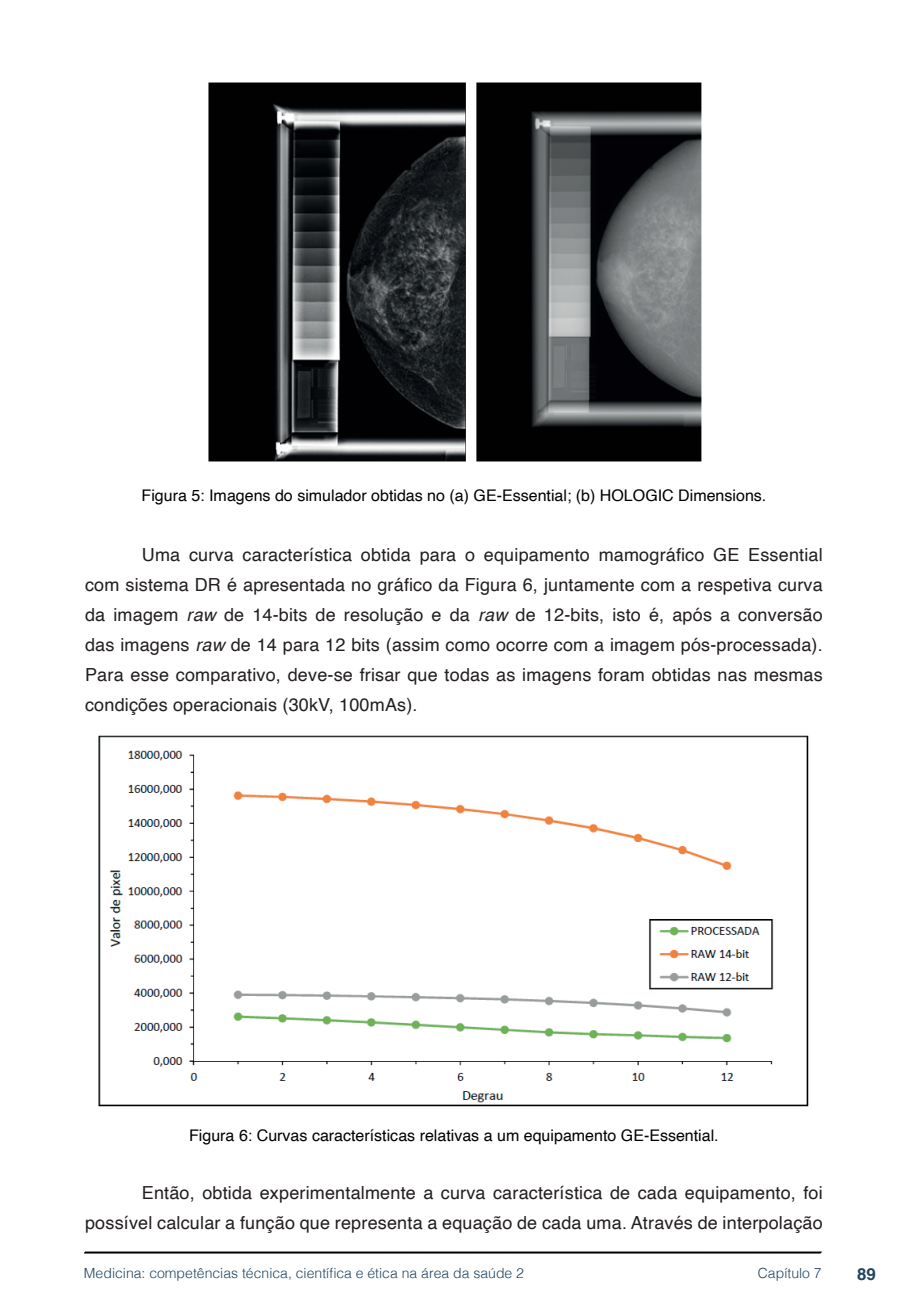
<style>
.page{position:relative;width:908px;height:1304px;background:#fff}
.page>*{position:absolute;margin:0;border:0;box-sizing:border-box;transform-origin:0 0}
.t1{font:18px/30px "Helvetica";letter-spacing:.01em;color:#231f20;text-align:justify}
.t2{font:700 16.8px "Helvetica";color:#23445f}
.t3{font:16px "Helvetica";color:#000}
.t4{font:300 14px "Helvetica";color:#23445f}
.s1{font-style:italic}
</style>
<div class="page">
<svg style="left:84px;top:1251px;width:737px;height:3px;background:#515151"></svg>
<img style="left:208px;top:82px;width:494px;height:380px">
<img style="left:98px;top:735px;width:711px;height:372px">
<p class="t3" style="left:141px;top:483px;width:626px">Figura 5: Imagens do simulador obtidas no (a) GE-Essential; (b) HOLOGIC Dimensions.</p>
<p class="t1" style="left:85px;top:540px;width:738px;text-indent:57px">Uma curva característica obtida para o equipamento mamográfico GE Essential com sistema DR é apresentada no gráfico da Figura 6, juntamente com a respetiva curva da imagem <span class="s1">raw</span> de 14-bits de resolução e da <span class="s1">raw</span> de 12-bits, isto é, após a conversão das imagens <span class="s1">raw</span> de 14 para 12 bits (assim como ocorre com a imagem pós-processada).<br>Para esse comparativo, deve-se frisar que todas as imagens foram obtidas nas mesmas condições operacionais (30kV, 100mAs).</p>
<p class="t3" style="left:189px;top:1123px;width:531px">Figura 6: Curvas características relativas a um equipamento GE-Essential.</p>
<p class="t1" style="left:85px;top:1178px;width:738px;text-align:right">Então, obtida experimentalmente a curva característica de cada equipamento, foi possível calcular a função que representa a equação de cada uma. Através de interpolação</p>
<p class="t4" style="left:84px;top:1261px;width:441px">Medicina: competências técnica, científica e ética na área da saúde 2</p>
<p class="t4" style="left:757px;top:1261px;width:65px">Capítulo 7</p>
<p class="t2" style="left:856px;top:1264px;width:20px">89</p>
</div>
